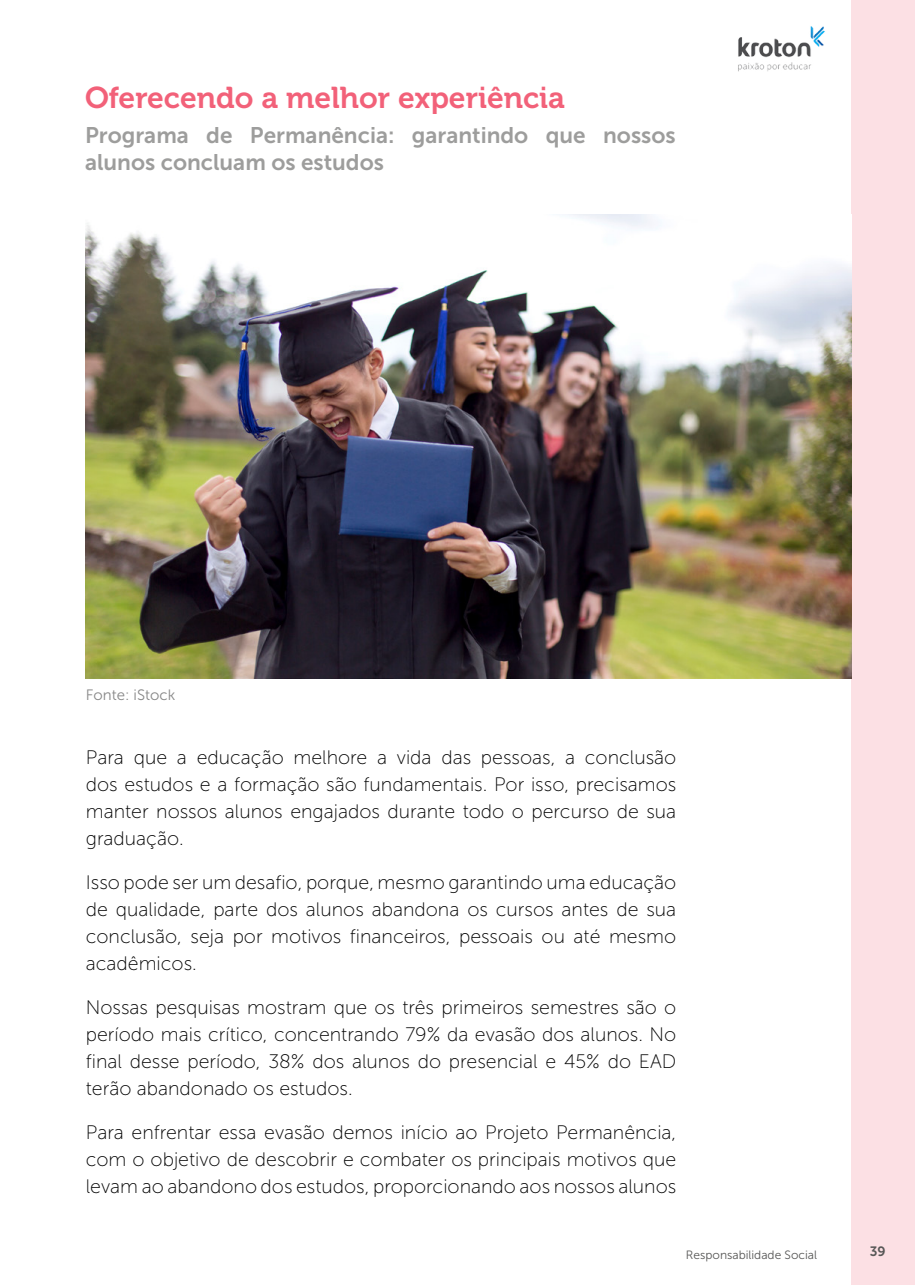
<style>
.page{position:relative;width:915px;height:1285px;background:#fff}
.page>*{position:absolute;margin:0;border:0;box-sizing:border-box;transform-origin:0 0}
.t1{font:30px "Museo 700";color:#f26179}
.t2{font:22.5px/27px "Museo Sans 700";color:#9d9d9c}
.t3{font:19.5px/27px "Museo Sans 100";color:#000;text-align:justify}
.t4{font:15px "Museo Sans 300";color:#878787}
.t5{font:13.5px "Museo Sans 700";color:#575756}
.t6{font:12px "Museo Sans 300";color:#575756}
</style>
<div class="page">
<div style="left:851px;top:0;width:63px;height:1284px;background:#fce0e4"></div>
<img style="left:738px;top:26px;width:87px;height:46px">
<img style="left:85px;top:215px;width:766px;height:463px">
<h1 class="t1" style="left:85px;top:80px;width:481px">Oferecendo a melhor experiência</h1>
<p class="t2" style="left:85px;top:122px;width:591px">Programa de Permanência: garantindo que nossos alunos concluam os estudos</p>
<p class="t4" style="left:86px;top:687px;width:91px">Fonte: iStock</p>
<p class="t3" style="left:86px;top:743px;width:592px">Para que a educação melhore a vida das pessoas, a conclusão dos estudos e a formação são fundamentais. Por isso, precisamos manter nossos alunos engajados durante todo o percurso de sua graduação.</p>
<p class="t3" style="left:86px;top:868px;width:591px">Isso pode ser um desafio, porque, mesmo garantindo uma educação de qualidade, parte dos alunos abandona os cursos antes de sua conclusão, seja por motivos financeiros, pessoais ou até mesmo acadêmicos.</p>
<p class="t3" style="left:86px;top:993px;width:592px">Nossas pesquisas mostram que os três primeiros semestres são o período mais crítico, concentrando 79% da evasão dos alunos. No final desse período, 38% dos alunos do presencial e 45% do EAD terão abandonado os estudos.</p>
<p class="t3" style="left:86px;top:1118px;width:591px">Para enfrentar essa evasão demos início ao Projeto Permanência, com o objetivo de descobrir e combater os principais motivos que levam ao abandono dos estudos, proporcionando aos nossos alunos</p>
<p class="t6" style="left:685px;top:1248px;width:133px">Responsabilidade Social</p>
<p class="t5" style="left:869px;top:1243px;width:17px">39</p>
</div>
